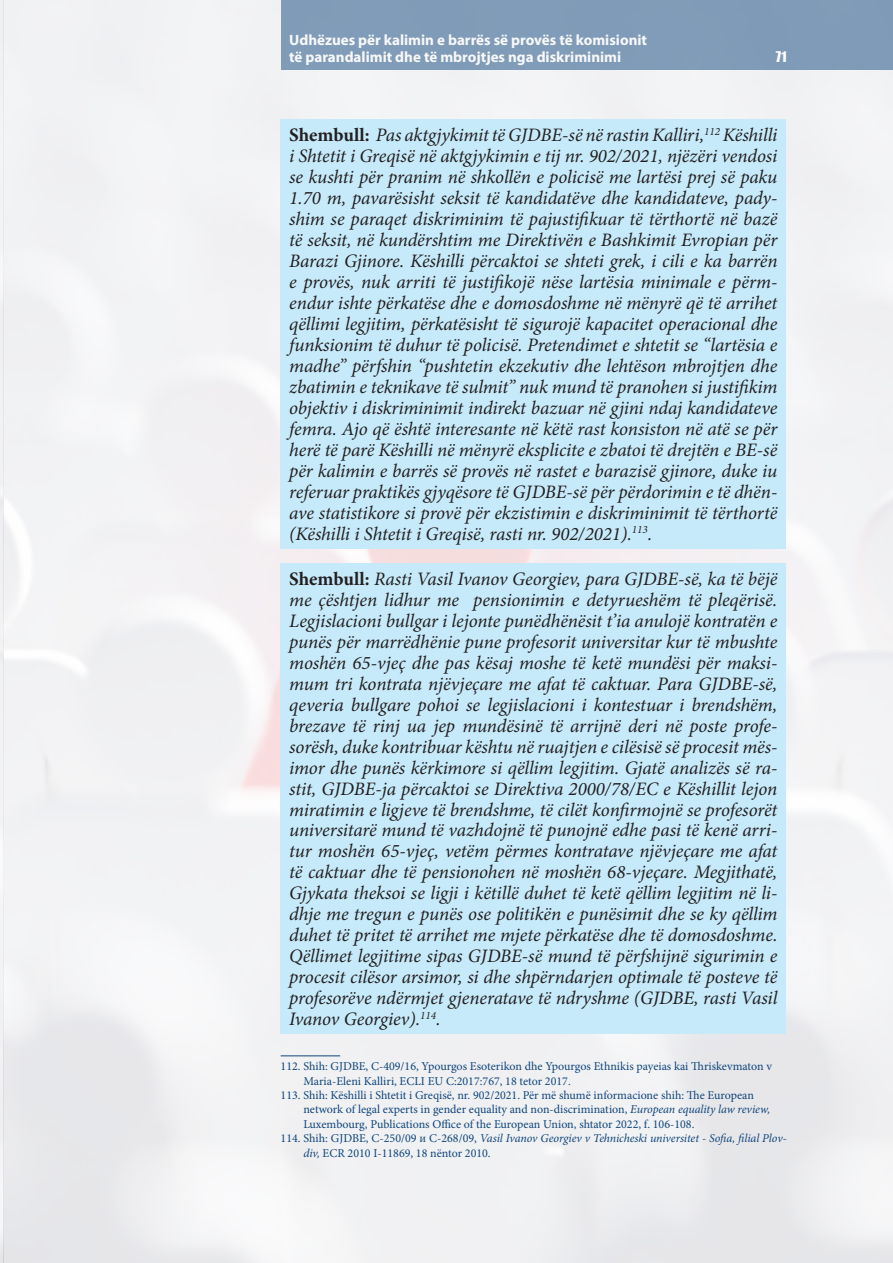
<style>
.page{position:relative;width:893px;height:1263px;background:#fff}
.page>*{position:absolute;margin:0;border:0;box-sizing:border-box;transform-origin:0 0}
.t1{font:italic 19.05px/21px "Minion Pro";letter-spacing:-.01em;color:#231f20;text-align:justify}
.t2{font:700 15px/16.5px "Myriad Pro";color:#fff}
.t3{font:13.5px "Impact";color:#fff}
.t4{font:12px "Minion Pro";color:#0f457b}
.t5{font:italic 12px "Minion Pro";letter-spacing:-.01em;color:#0f457b}
.s1{font-weight:700;font-style:normal}
.s2{font-style:italic}
.s3{font-style:normal}
</style>
<div class="page">
<div style="left:281px;top:0;width:612px;height:70px;background:#809bb7"></div>
<div style="left:281px;top:119px;width:505px;height:429px;background:#c6eafa"></div>
<div style="left:281px;top:563px;width:505px;height:470px;background:#c6eafa"></div>
<hr style="left:281px;top:1055px;width:59px;height:1px;background:#0f457b">
<p class="t2" style="left:289px;top:31px;width:359px">Udhëzues për kalimin e barrës së provës të komisionit të parandalimit dhe të mbrojtjes nga diskriminimi</p>
<p class="t3" style="left:776px;top:46px;width:12px">71</p>
<p class="t1" style="left:289px;top:125px;width:490px"><span class="s1">Shembull:</span> Pas aktgjykimit të GJDBE-së në rastin Kalliri,<sup>112</sup> Këshilli i Shtetit i Greqisë në aktgjykimin e tij nr. 902/2021, njëzëri vendosi se kushti për pranim në shkollën e policisë me lartësi prej së paku 1.70 m, pavarësisht seksit të kandidatëve dhe kandidateve, pady&shy;shim se paraqet diskriminim të pajustifikuar të tërthortë në bazë të seksit, në kundërshtim me Direktivën e Bashkimit Evropian për Barazi Gjinore. Këshilli përcaktoi se shteti grek, i cili e ka barrën e provës, nuk arriti të justifikojë nëse lartësia minimale e përm&shy;endur ishte përkatëse dhe e domosdoshme në mënyrë që të arrihet qëllimi legjitim, përkatësisht të sigurojë kapacitet operacional dhe funksionim të duhur të policisë. Pretendimet e shtetit se “lartësia e madhe” përfshin “pushtetin ekzekutiv dhe lehtëson mbrojtjen dhe zbatimin e teknikave të sulmit” nuk mund të pranohen si justifikim objektiv i diskriminimit indirekt bazuar në gjini ndaj kandidateve femra. Ajo që është interesante në këtë rast konsiston në atë se për herë të parë Këshilli në mënyrë eksplicite e zbatoi të drejtën e BE-së për kalimin e barrës së provës në rastet e barazisë gjinore, duke iu referuar praktikës gjyqësore të GJDBE-së për përdorimin e të dhën&shy;ave statistikore si provë për ekzistimin e diskriminimit të tërthortë (Këshilli i Shtetit i Greqisë, rasti nr. 902/2021).<sup>113</sup>.</p>
<p class="t1" style="left:289px;top:568px;width:490px"><span class="s1">Shembull:</span> Rasti Vasil Ivanov Georgiev, para GJDBE-së, ka të bëjë me çështjen lidhur me pensionimin e detyrueshëm të pleqërisë.<br>Legjislacioni bullgar i lejonte punëdhënësit t’ia anulojë kontratën e punës për marrëdhënie pune profesorit universitar kur të mbushte moshën 65-vjeç dhe pas kësaj moshe të ketë mundësi për maksi&shy;mum tri kontrata njëvjeçare me afat të caktuar. Para GJDBE-së, qeveria bullgare pohoi se legjislacioni i kontestuar i brendshëm, brezave të rinj ua jep mundësinë të arrijnë deri në poste profe&shy;sorësh, duke kontribuar kështu në ruajtjen e cilësisë së procesit mës&shy;imor dhe punës kërkimore si qëllim legjitim. Gjatë analizës së ra&shy;stit, GJDBE-ja përcaktoi se Direktiva 2000/78/EC e Këshillit lejon miratimin e ligjeve të brendshme, të cilët konfirmojnë se profesorët universitarë mund të vazhdojnë të punojnë edhe pasi të kenë arri&shy;tur moshën 65-vjeç, vetëm përmes kontratave njëvjeçare me afat të caktuar dhe të pensionohen në moshën 68-vjeçare. Megjithatë, Gjykata theksoi se ligji i këtillë duhet të ketë qëllim legjitim në li&shy;dhje me tregun e punës ose politikën e punësimit dhe se ky qëllim duhet të pritet të arrihet me mjete përkatëse dhe të domosdoshme.<br>Qëllimet legjitime sipas GJDBE-së mund të përfshijnë sigurimin e procesit cilësor arsimor, si dhe shpërndarjen optimale të posteve të profesorëve ndërmjet gjeneratave të ndryshme (GJDBE, rasti Vasil Ivanov Georgiev).<sup>114</sup>.</p>
<p class="t4" style="left:281px;top:1058px;width:493px">112. Shih: GJDBE, C-409/16, Ypourgos Esoterikon dhe Ypourgos Ethnikis payeias kai Thriskevmaton v</p>
<p class="t4" style="left:303px;top:1073px;width:269px">Maria-Eleni Kalliri, ECLI EU C:2017:767, 18 tetor 2017.</p>
<p class="t4" style="left:281px;top:1087px;width:475px">113. Shih: Këshilli i Shtetit i Greqisë, nr. 902/2021. Për më shumë informacione shih: The European</p>
<p class="t4" style="left:303px;top:1101px;width:468px">network of legal experts in gender equality and non-discrimination, <span class="s2">European equality law review,</span></p>
<p class="t4" style="left:303px;top:1116px;width:392px">Luxembourg, Publications Office of the European Union, shtator 2022, f. 106-108.</p>
<p class="t5" style="left:281px;top:1130px;width:508px"><span class="s3">114. Shih: GJDBE, C-250/09 и C-268/09,</span> Vasil Ivanov Georgiev v Tehnicheski universitet - Sofia, filial Plov-</p>
<p class="t4" style="left:303px;top:1145px;width:189px"><span class="s2">div,</span> ECR 2010 I-11869, 18 nëntor 2010.</p>
</div>
